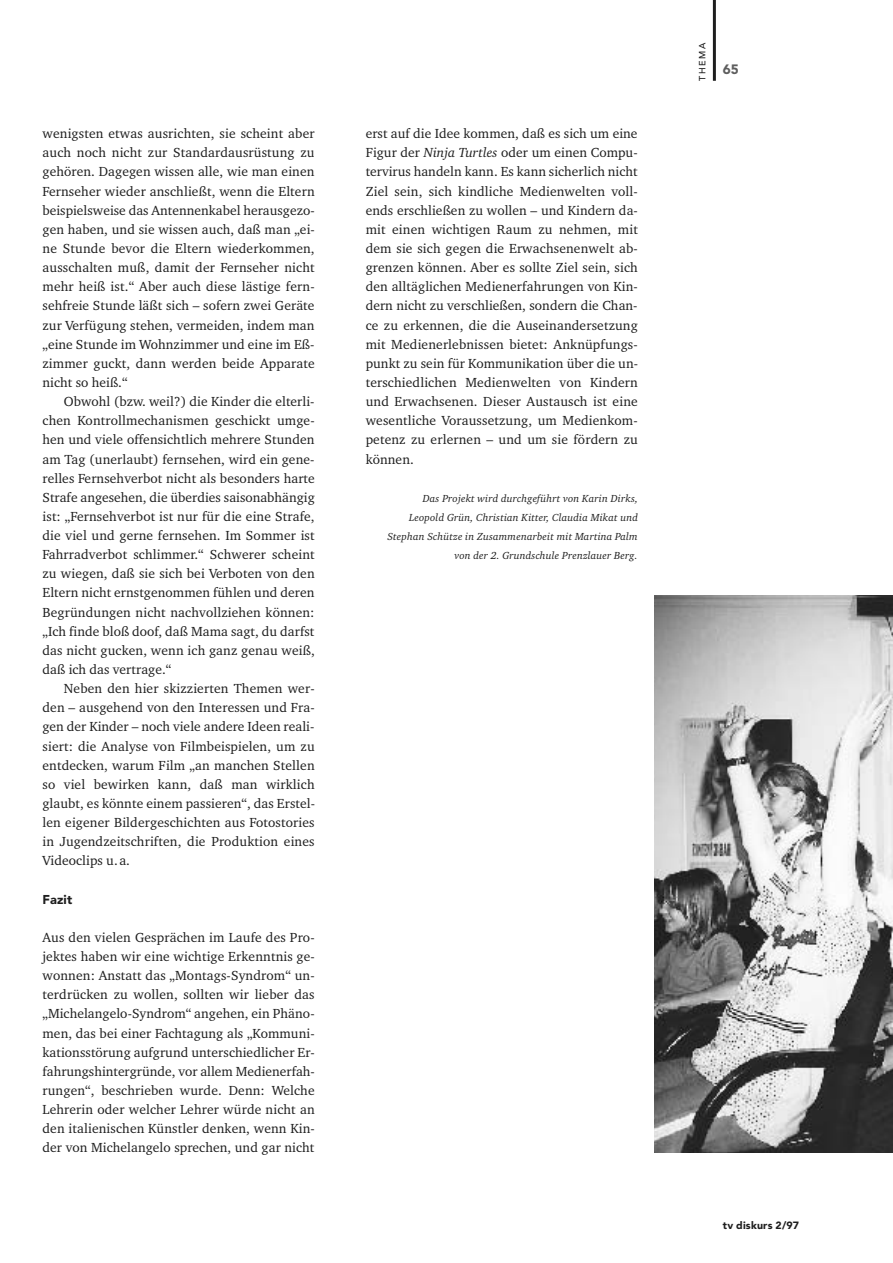
<style>
.page{position:relative;width:893px;height:1263px;background:#fff}
.page>*{position:absolute;margin:0;border:0;box-sizing:border-box;transform-origin:0 0}
.t1{font:13.5px/19.2px "Charter BT";letter-spacing:.01em;color:#1e1e1e;text-align:justify}
.t2{font:900 13.5px "Avenir";color:#5e5e5e}
.t3{font:900 12.75px "Avenir";letter-spacing:.01em;color:#1e1e1e}
.t4{font:italic 10.5px/19.2px "Charter BT";letter-spacing:.015em;color:#1e1e1e;text-align:right}
.t5{font:900 10.5px "Avenir";letter-spacing:.02em;color:#1e1e1e}
.t6{font:500 9px "Avenir";letter-spacing:.165em;color:#1e1e1e}
.s1{font-style:italic}
</style>
<div class="page">
<hr style="left:713px;top:0;width:3px;height:81px;background:#1e1e1e">
<img style="left:655px;top:595px;width:238px;height:558px">
<p class="t1" style="left:43px;top:125px;width:274px">wenigsten etwas ausrichten, sie scheint aber auch noch nicht zur Standardausrüstung zu gehören. Dagegen wissen alle, wie man einen Fernseher wieder anschließt, wenn die Eltern beispielsweise das Antennenkabel herausgezo&shy;gen haben, und sie wissen auch, daß man „ei&shy;ne Stunde bevor die Eltern wiederkommen, ausschalten muß, damit der Fernseher nicht mehr heiß ist.“ Aber auch diese lästige fern&shy;sehfreie Stunde läßt sich – sofern zwei Geräte zur Verfügung stehen, vermeiden, indem man „eine Stunde im Wohnzimmer und eine im Eß&shy;zimmer guckt, dann werden beide Apparate nicht so heiß.“</p>
<p class="t1" style="left:43px;top:393px;width:274px;text-indent:21px">Obwohl (bzw. weil?) die Kinder die elterli&shy;chen Kontrollmechanismen geschickt umge&shy;hen und viele offensichtlich mehrere Stunden am Tag (unerlaubt) fernsehen, wird ein gene&shy;relles Fernsehverbot nicht als besonders harte Strafe angesehen, die überdies saisonabhängig ist: „Fernsehverbot ist nur für die eine Strafe, die viel und gerne fernsehen. Im Sommer ist Fahrradverbot schlimmer.“ Schwerer scheint zu wiegen, daß sie sich bei Verboten von den Eltern nicht ernstgenommen fühlen und deren Begründungen nicht nachvollziehen können: „Ich finde bloß doof, daß Mama sagt, du darfst das nicht gucken, wenn ich ganz genau weiß, daß ich das vertrage.“</p>
<p class="t1" style="left:43px;top:680px;width:274px;text-indent:21px">Neben den hier skizzierten Themen wer&shy;den – ausgehend von den Interessen und Fra&shy;gen der Kinder – noch viele andere Ideen reali&shy;siert: die Analyse von Filmbeispielen, um zu entdecken, warum Film „an manchen Stellen so viel bewirken kann, daß man wirklich glaubt, es könnte einem passieren“, das Erstel&shy;len eigener Bildergeschichten aus Fotostories in Jugendzeitschriften, die Produktion eines Videoclips u.a.</p>
<p class="t3" style="left:43px;top:894px;width:31px">Fazit</p>
<p class="t1" style="left:43px;top:929px;width:274px">Aus den vielen Gesprächen im Laufe des Pro&shy;jektes haben wir eine wichtige Erkenntnis ge&shy;wonnen: Anstatt das „Montags-Syndrom“ un&shy;terdrücken zu wollen, sollten wir lieber das „Michelangelo-Syndrom“ angehen, ein Phäno&shy;men, das bei einer Fachtagung als „Kommuni&shy;kationsstörung aufgrund unterschiedlicher Er&shy;fahrungshintergründe, vor allem Medienerfah&shy;rungen“, beschrieben wurde. Denn: Welche Lehrerin oder welcher Lehrer würde nicht an den italienischen Künstler denken, wenn Kin&shy;der von Michelangelo sprechen, und gar nicht</p>
<p class="t1" style="left:366px;top:125px;width:274px">erst auf die Idee kommen, daß es sich um eine Figur der <span class="s1">Ninja Turtles</span> oder um einen Compu&shy;tervirus handeln kann. Es kann sicherlich nicht Ziel sein, sich kindliche Medienwelten voll&shy;ends erschließen zu wollen – und Kindern da&shy;mit einen wichtigen Raum zu nehmen, mit dem sie sich gegen die Erwachsenenwelt ab&shy;grenzen können. Aber es sollte Ziel sein, sich den alltäglichen Medienerfahrungen von Kin&shy;dern nicht zu verschließen, sondern die Chan&shy;ce zu erkennen, die die Auseinandersetzung mit Medienerlebnissen bietet: Anknüpfungs&shy;punkt zu sein für Kommunikation über die un&shy;terschiedlichen Medienwelten von Kindern und Erwachsenen. Dieser Austausch ist eine wesentliche Voraussetzung, um Medienkom&shy;petenz zu erlernen – und um sie fördern zu können.</p>
<p class="t4" style="left:387px;top:489px;width:252px">Das Projekt wird durchgeführt von Karin Dirks, Leopold Grün, Christian Kitter, Claudia Mikat und Stephan Schütze in Zusammenarbeit mit Martina Palm von der 2. Grundschule Prenzlauer Berg.</p>
<p class="t6" style="left:699px;top:81px;width:39px;rotate:-90deg">THEMA</p>
<p class="t2" style="left:723px;top:64px;width:17px">65</p>
<p class="t5" style="left:723px;top:1221px;width:78px">tv diskurs 2/97</p>
</div>
